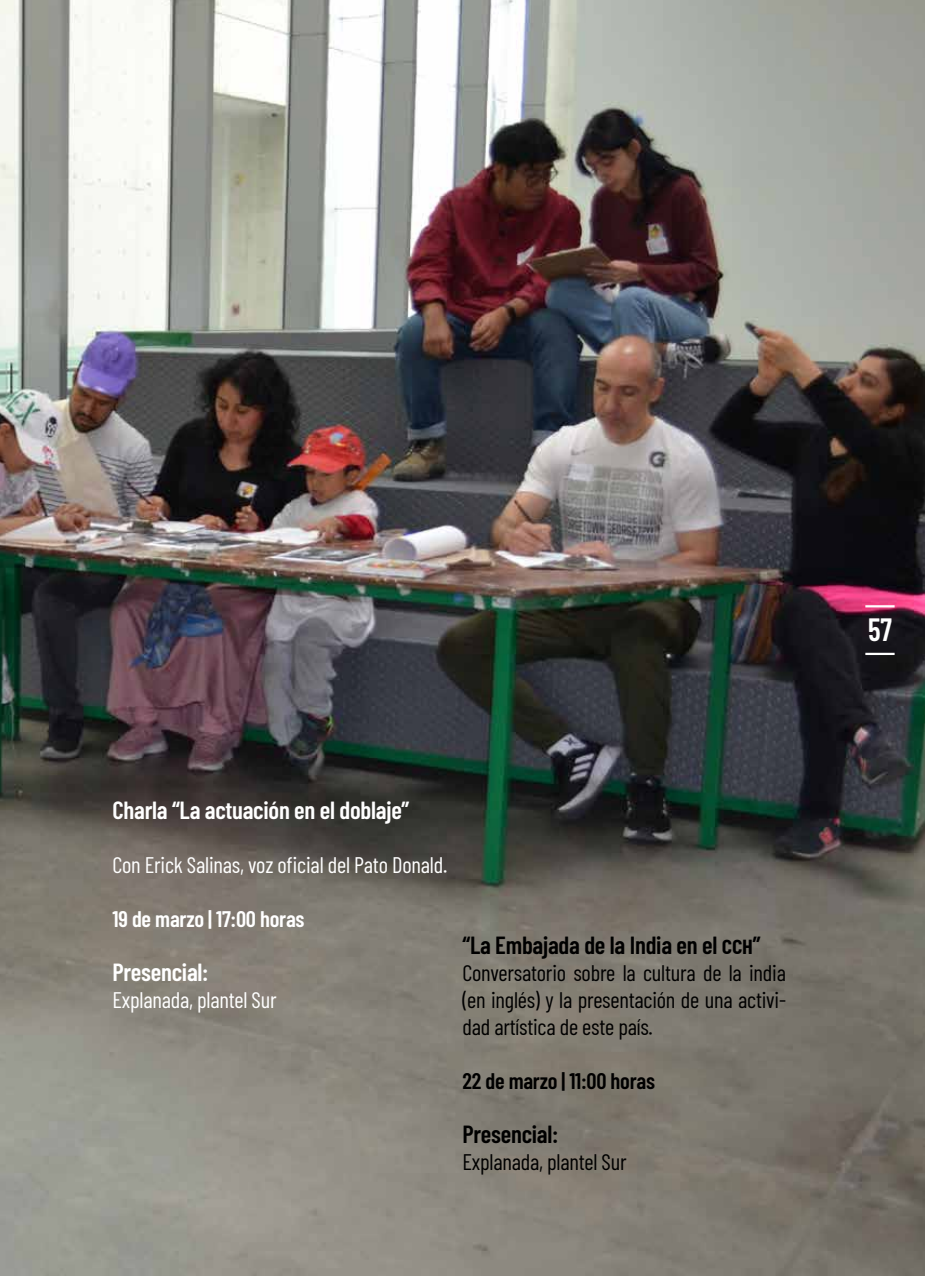
<style>
.page{position:relative;width:925px;height:1276px;background:#fff}
.page>*{position:absolute;margin:0;border:0;box-sizing:border-box;transform-origin:0 0}
.t1{font:600 32.18px "Barlow Condensed";color:#fff;scale:.91 1}
.t2{font:600 24.75px "Barlow Condensed";letter-spacing:-.01em;color:#fff}
.t3{font:600 24.75px "Barlow Condensed";letter-spacing:-.01em;color:#000}
.t4{font:22.5px/27px "Barlow Condensed";letter-spacing:-.01em;color:#000;text-align:justify}
.t5{font:22.5px "Barlow Condensed";letter-spacing:-.01em;color:#fff}
.t6{font:600 22.5px "Barlow Condensed";letter-spacing:-.01em;color:#fff}
.t7{font:600 22.5px "Barlow Condensed";letter-spacing:-.01em;color:#000}
</style>
<div class="page">
<img style="left:0;top:0;width:925px;height:1276px">
<hr style="left:865px;top:605px;width:29px;height:2px;background:#fff">
<hr style="left:865px;top:653px;width:29px;height:2px;background:#fff">
<p class="t2" style="left:112px;top:792px;width:298px">Charla “La actuación en el doblaje”</p>
<p class="t5" style="left:112px;top:849px;width:336px">Con Erick Salinas, voz oficial del Pato Donald.</p>
<p class="t6" style="left:112px;top:903px;width:193px">19 de marzo | 17:00 horas</p>
<p class="t2" style="left:112px;top:954px;width:97px">Presencial:</p>
<p class="t5" style="left:112px;top:984px;width:166px">Explanada, plantel Sur</p>
<p class="t3" style="left:462px;top:927px;width:299px">“La Embajada de la India en el cch”</p>
<p class="t4" style="left:462px;top:958px;width:325px">Conversatorio sobre la cultura de la india (en inglés) y la presentación de una activi&shy;dad artística de este país.</p>
<p class="t7" style="left:462px;top:1065px;width:194px">22 de marzo | 11:00 horas</p>
<p class="t3" style="left:462px;top:1116px;width:97px">Presencial:</p>
<p class="t4" style="left:462px;top:1147px;width:166px">Explanada, plantel Sur</p>
<h1 class="t1" style="left:868px;top:607px;width:28px">57</h1>
</div>
